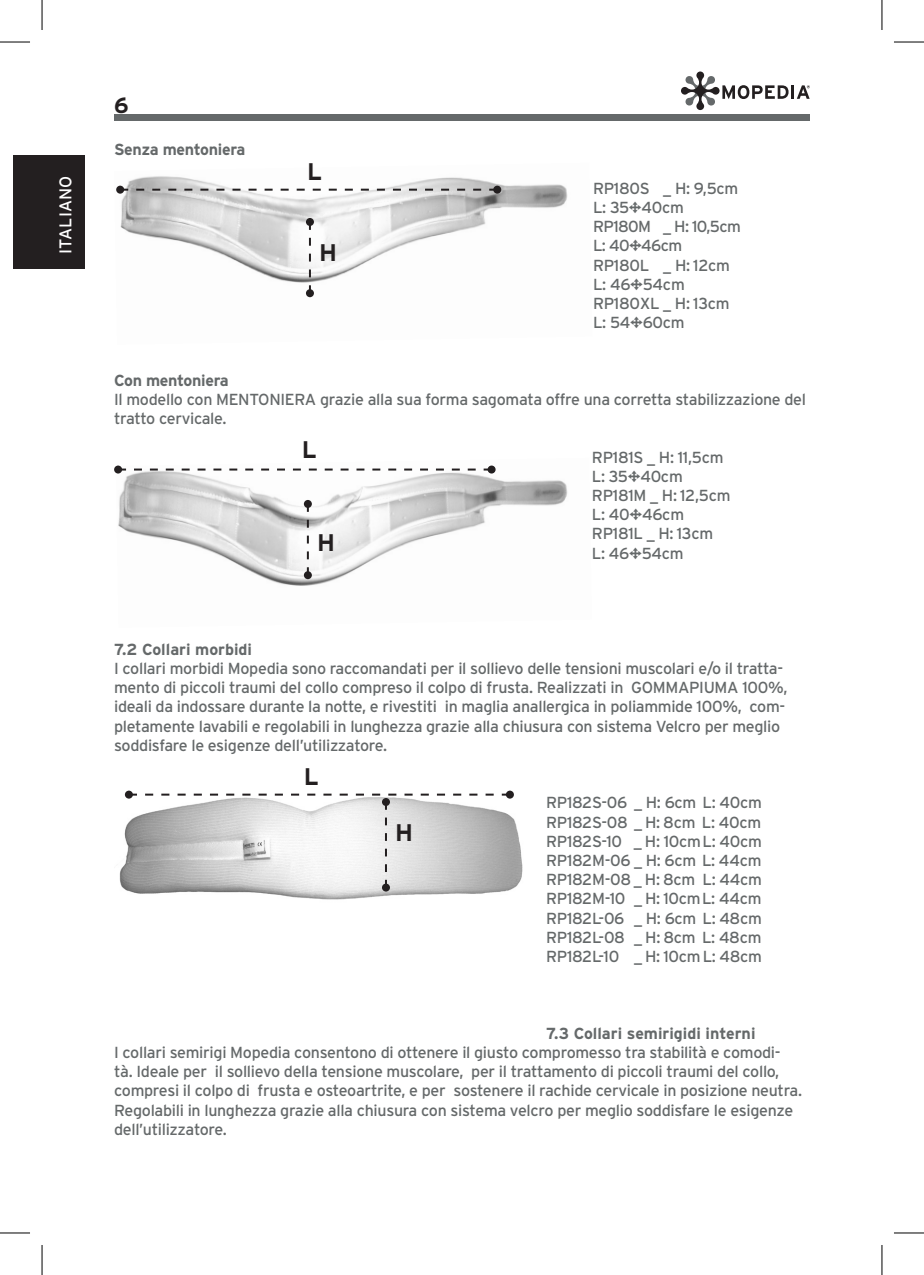
<style>
.page{position:relative;width:924px;height:1275px;background:#fff}
.page>*{position:absolute;margin:0;border:0;box-sizing:border-box;transform-origin:0 0}
.t1{font:700 24px "Interstate";color:#231f20}
.t2{font:700 22px "Interstate";color:#231f20}
.t3{font:17px "Interstate";letter-spacing:.005em;color:#fff}
.t4{font:16px/19.2px "Interstate";letter-spacing:-.02em;color:#65696a}
.t5{font:700 16px "Interstate";letter-spacing:-.005em;color:#65696a}
.s1{font-weight:700}
</style>
<div class="page">
<div style="left:114px;top:114px;width:695px;height:7px;background:#65696a"></div>
<svg style="left:681px;top:71px;width:128px;height:39px"></svg>
<div style="left:14px;top:155px;width:71px;height:114px;background:#231f20"></div>
<img style="left:116px;top:176px;width:452px;height:122px">
<svg style="left:124px;top:189px;width:369px;height:2px"></svg>
<div style="left:116px;top:186px;width:8px;height:8px;background:#231f20;border-radius:50%"></div>
<div style="left:493px;top:186px;width:8px;height:8px;background:#231f20;border-radius:50%"></div>
<svg style="left:309px;top:226px;width:2px;height:63px"></svg>
<div style="left:306px;top:289px;width:8px;height:8px;background:#231f20;border-radius:50%"></div>
<div style="left:306px;top:218px;width:8px;height:8px;background:#231f20;border-radius:50%"></div>
<img style="left:116px;top:466px;width:452px;height:120px">
<svg style="left:122px;top:468px;width:365px;height:2px"></svg>
<div style="left:114px;top:465px;width:8px;height:8px;background:#231f20;border-radius:50%"></div>
<div style="left:487px;top:465px;width:8px;height:8px;background:#231f20;border-radius:50%"></div>
<svg style="left:307px;top:508px;width:2px;height:63px"></svg>
<div style="left:304px;top:571px;width:8px;height:8px;background:#231f20;border-radius:50%"></div>
<div style="left:304px;top:500px;width:8px;height:8px;background:#231f20;border-radius:50%"></div>
<img style="left:119px;top:790px;width:404px;height:110px">
<svg style="left:133px;top:793px;width:372px;height:2px"></svg>
<div style="left:125px;top:790px;width:8px;height:8px;background:#231f20;border-radius:50%"></div>
<div style="left:505px;top:790px;width:8px;height:8px;background:#231f20;border-radius:50%"></div>
<svg style="left:385px;top:806px;width:2px;height:77px"></svg>
<div style="left:382px;top:883px;width:8px;height:8px;background:#231f20;border-radius:50%"></div>
<div style="left:382px;top:798px;width:8px;height:8px;background:#231f20;border-radius:50%"></div>
<hr style="left:0;top:42px;width:30px;height:1px;background:#000">
<hr style="left:893px;top:42px;width:30px;height:1px;background:#000">
<hr style="left:0;top:1232px;width:30px;height:1px;background:#000">
<hr style="left:893px;top:1232px;width:30px;height:1px;background:#000">
<hr style="left:42px;top:0;width:1px;height:30px;background:#000">
<hr style="left:42px;top:1245px;width:1px;height:30px;background:#000">
<hr style="left:881px;top:0;width:1px;height:30px;background:#000">
<hr style="left:881px;top:1245px;width:1px;height:30px;background:#000">
<p class="t3" style="left:56px;top:254px;width:79px;rotate:-90deg">ITALIANO</p>
<h2 class="t2" style="left:114px;top:93px;width:16px">6</h2>
<p class="t5" style="left:114px;top:141px;width:133px">Senza mentoniera</p>
<h1 class="t1" style="left:307px;top:158px;width:16px">L</h1>
<h1 class="t1" style="left:319px;top:239px;width:19px">H</h1>
<p class="t4" style="left:592px;top:178px;width:149px">RP180S _ H: 9,5cm<br>L: 35<span class="s1">÷</span>40cm<br>RP180M _ H: 10,5cm<br>L: 40<span class="s1">÷</span>46cm<br>RP180L _ H: 12cm<br>L: 46<span class="s1">÷</span>54cm<br>RP180XL _ H: 13cm<br>L: 54<span class="s1">÷</span>60cm</p>
<p class="t5" style="left:114px;top:371px;width:116px">Con mentoniera</p>
<p class="t4" style="left:114px;top:390px;width:693px">Il modello con MENTONIERA grazie alla sua forma sagomata offre una corretta stabilizzazione del tratto cervicale.</p>
<h1 class="t1" style="left:301px;top:436px;width:16px">L</h1>
<h1 class="t1" style="left:317px;top:529px;width:19px">H</h1>
<p class="t4" style="left:591px;top:447px;width:140px">RP181S _ H: 11,5cm<br>L: 35<span class="s1">÷</span>40cm<br>RP181M _ H: 12,5cm<br>L: 40<span class="s1">÷</span>46cm<br>RP181L _ H: 13cm<br>L: 46<span class="s1">÷</span>54cm</p>
<p class="t5" style="left:114px;top:640px;width:139px">7.2 Collari morbidi</p>
<p class="t4" style="left:114px;top:658px;width:674px">I collari morbidi Mopedia sono raccomandati per il sollievo delle tensioni muscolari e/o il tratta&shy;mento di piccoli traumi del collo compreso il colpo di frusta. Realizzati in GOMMAPIUMA 100%, ideali da indossare durante la notte, e rivestiti in maglia anallergica in poliammide 100%, com&shy;pletamente lavabili e regolabili in lunghezza grazie alla chiusura con sistema Velcro per meglio soddisfare le esigenze dell’utilizzatore.</p>
<h1 class="t1" style="left:304px;top:763px;width:16px">L</h1>
<h1 class="t1" style="left:395px;top:819px;width:19px">H</h1>
<p class="t4" style="left:546px;top:793px;width:217px;text-align:justify">RP182S-06 _ H: 6cm L: 40cm RP182S-08 _ H: 8cm L: 40cm RP182S-10 _ H: 10cm L: 40cm RP182M-06 _ H: 6cm L: 44cm RP182M-08 _ H: 8cm L: 44cm RP182M-10 _ H: 10cm L: 44cm RP182L-06 _ H: 6cm L: 48cm RP182L-08 _ H: 8cm L: 48cm RP182L-10 _ H: 10cm L: 48cm</p>
<p class="t5" style="left:546px;top:1024px;width:211px">7.3 Collari semirigidi interni</p>
<p class="t4" style="left:114px;top:1042px;width:689px">I collari semirigi Mopedia consentono di ottenere il giusto compromesso tra stabilità e comodi&shy;tà. Ideale per il sollievo della tensione muscolare, per il trattamento di piccoli traumi del collo, compresi il colpo di frusta e osteoartrite, e per sostenere il rachide cervicale in posizione neutra.<br>Regolabili in lunghezza grazie alla chiusura con sistema velcro per meglio soddisfare le esigenze dell’utilizzatore.</p>
</div>
